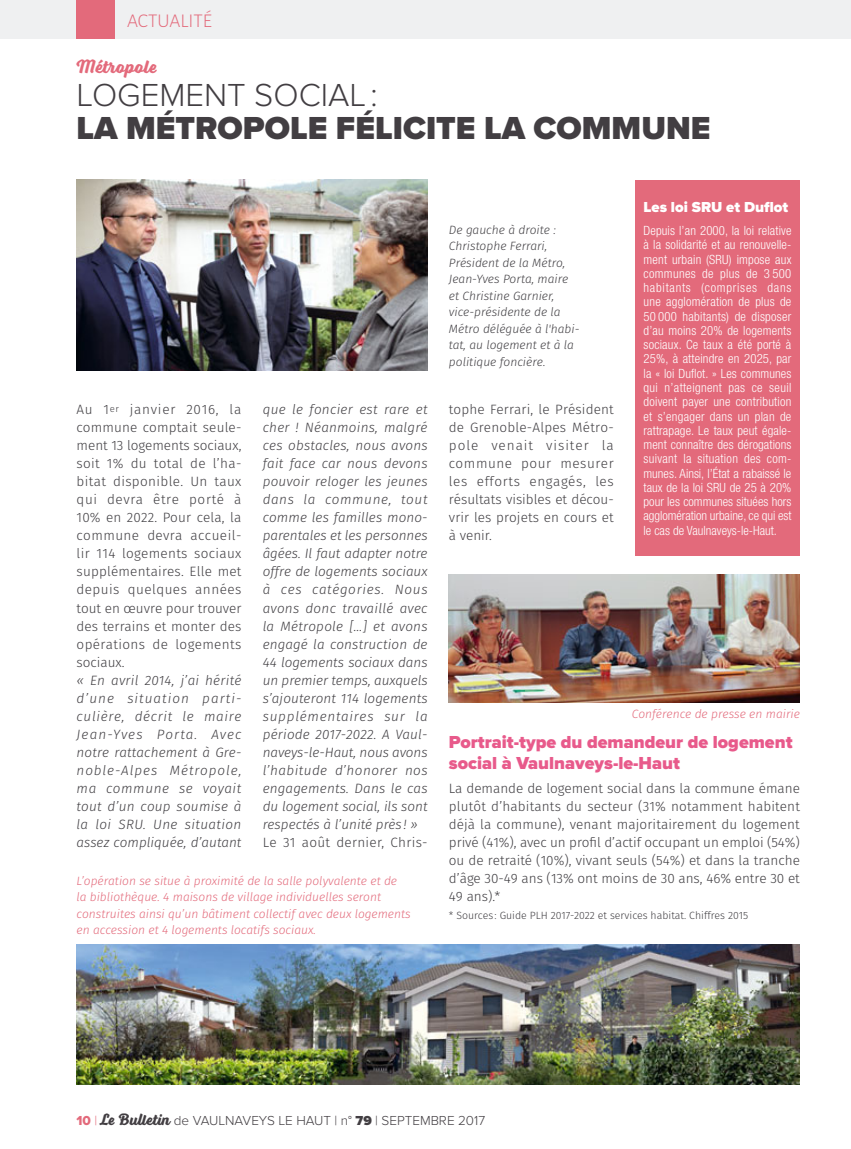
<style>
.page{position:relative;width:851px;height:1149px;background:#fff}
.page>*{position:absolute;margin:0;border:0;box-sizing:border-box;transform-origin:0 0}
.t1{font:900 33px "Proxima Nova";color:#423e42}
.t2{font:300 33px "Proxima Nova";color:#423e42}
.t3{font:700 19.5px "Voltage";color:#e36a7b}
.t4{font:300 19.5px "Alegreya Sans";color:#e36a7b}
.t5{font:900 18px/21px "Proxima Nova";color:#e85a8b}
.t6{font:900 15px "Proxima Nova";color:#fff}
.t7{font:300 13.5px/18px "Fira Sans";color:#403e42;text-align:justify}
.t8{font:italic 300 13.5px/18px "Fira Sans";color:#403e42;text-align:justify}
.t9{font:300 13.5px "Proxima Nova";color:#423e42}
.t10{font:300 13.5px "Fira Sans";letter-spacing:.02em;color:#403e42}
.t11{font:300 condensed 12.75px/14.2px "Helvetica Neue LT Std";letter-spacing:-.005em;color:#fff;text-align:justify}
.t12{font:italic 300 12px/16.5px "Fira Sans";color:#e36a7b}
.t13{font:italic 300 12px/16.5px "Fira Sans";color:#403e42}
.t14{font:300 10.5px "Fira Sans";color:#403e42}
.s1{font-family:"Proxima Nova Extrabld";font-weight:400;color:#e36a7b}
.s2{color:#e36a7b}
.s3{font-family:"Voltage";font-weight:700;font-size:16.5px}
.s4{font-weight:900}
</style>
<div class="page">
<div style="left:0;top:0;width:850px;height:38px;background:#eff0f1"></div>
<div style="left:77px;top:0;width:38px;height:38px;background:#e36a7b"></div>
<div style="left:635px;top:180px;width:164px;height:375px;background:#e36a7b"></div>
<img style="left:77px;top:180px;width:350px;height:190px">
<img style="left:449px;top:574px;width:350px;height:127px">
<img style="left:77px;top:944px;width:722px;height:140px">
<h2 class="t4" style="left:127px;top:13px;width:86px">ACTUALITÉ</h2>
<h2 class="t3" style="left:77px;top:60px;width:82px">Métropole</h2>
<h1 class="t2" style="left:77px;top:83px;width:302px">LOGEMENT SOCIAL :</h1>
<h1 class="t1" style="left:77px;top:116px;width:635px">LA MÉTROPOLE FÉLICITE LA COMMUNE</h1>
<p class="t7" style="left:77px;top:401px;width:166px">Au 1<sup>er</sup> janvier 2016, la commune comptait seule&shy;ment 13 logements sociaux, soit 1% du total de l’ha&shy;bitat disponible. Un taux qui devra être porté à 10% en 2022. Pour cela, la commune devra accueil&shy;lir 114 logements sociaux supplémentaires. Elle met depuis quelques années tout en œuvre pour trouver des terrains et monter des opérations de logements sociaux.</p>
<p class="t8" style="left:77px;top:671px;width:166px">« En avril 2014, j’ai hérité d’une situation parti&shy;culière, décrit le maire Jean-Yves Porta. Avec notre rattachement à Gre&shy;noble-Alpes Métropole, ma commune se voyait tout d’un coup soumise à la loi SRU. Une situation assez compliquée, d’autant</p>
<p class="t8" style="left:263px;top:401px;width:166px">que le foncier est rare et cher ! Néanmoins, malgré ces obstacles, nous avons fait face car nous devons pouvoir reloger les jeunes dans la commune, tout comme les familles mono&shy;parentales et les personnes âgées. Il faut adapter notre offre de logements sociaux à ces catégories. Nous avons donc travaillé avec la Métropole […] et avons engagé la construction de 44 logements sociaux dans un premier temps, auxquels s’ajouteront 114 logements supplémentaires sur la période 2017-2022. A Vaul&shy;naveys-le-Haut, nous avons l’habitude d’honorer nos engagements. Dans le cas du logement social, ils sont respectés à l’unité près ! »</p>
<p class="t10" style="left:263px;top:836px;width:166px">Le 31 août dernier, Chris-</p>
<p class="t12" style="left:77px;top:872px;width:335px">L’opération se situe à proximité de la salle polyvalente et de<br>la bibliothèque. 4 maisons de village individuelles seront construites ainsi qu’un bâtiment collectif avec deux logements en accession et 4 logements locatifs sociaux.</p>
<p class="t13" style="left:449px;top:222px;width:132px">De gauche à droite :<br>Christophe Ferrari,<br>Président de la Métro,<br>Jean-Yves Porta, maire et Christine Garnier, vice-présidente de la<br>Métro déléguée à l'habi&shy;tat, au logement et à la politique foncière.</p>
<p class="t7" style="left:449px;top:401px;width:166px">tophe Ferrari, le Président de Grenoble-Alpes Métro&shy;pole venait visiter la commune pour mesurer les efforts engagés, les résultats visibles et décou&shy;vrir les projets en cours et à venir.</p>
<p class="t6" style="left:643px;top:202px;width:146px">Les loi SRU et Duflot</p>
<p class="t11" style="left:643px;top:225px;width:149px">Depuis l’an 2000, la loi relative à la solidarité et au renouvelle&shy;ment urbain (SRU) impose aux communes de plus de 3 500 habitants (comprises dans une agglomération de plus de 50 000 habitants) de disposer d’au moins 20% de logements sociaux. Ce taux a été porté à 25%, à atteindre en 2025, par la « loi Duflot. » Les communes qui n’atteignent pas ce seuil doivent payer une contribution et s’engager dans un plan de rattrapage. Le taux peut égale&shy;ment connaître des dérogations suivant la situation des com&shy;munes. Ainsi, l’État a rabaissé le taux de la loi SRU de 25 à 20% pour les communes situées hors agglomération urbaine, ce qui est le cas de Vaulnaveys-le-Haut.</p>
<p class="t12" style="left:631px;top:705px;width:169px">Conférence de presse en mairie</p>
<h3 class="t5" style="left:449px;top:732px;width:345px">Portrait-type du demandeur de logement social à Vaulnaveys-le-Haut</h3>
<p class="t7" style="left:449px;top:779px;width:352px">La demande de logement social dans la commune émane plutôt d’habitants du secteur (31% notamment habitent déjà la commune), venant majoritairement du logement privé (41%), avec un profil d’actif occupant un emploi (54%) ou de retraité (10%), vivant seuls (54%) et dans la tranche d’âge 30-49 ans (13% ont moins de 30 ans, 46% entre 30 et 49 ans).*</p>
<p class="t14" style="left:449px;top:910px;width:301px">* Sources : Guide PLH 2017-2022 et services habitat. Chiffres 2015</p>
<p class="t9" style="left:77px;top:1115px;width:410px"><span class="s1">10</span> <span class="s2">|</span> <span class="s3">Le Bulletin</span> de VAULNAVEYS LE HAUT | n° <span class="s4">79</span> | SEPTEMBRE 2017</p>
</div>
